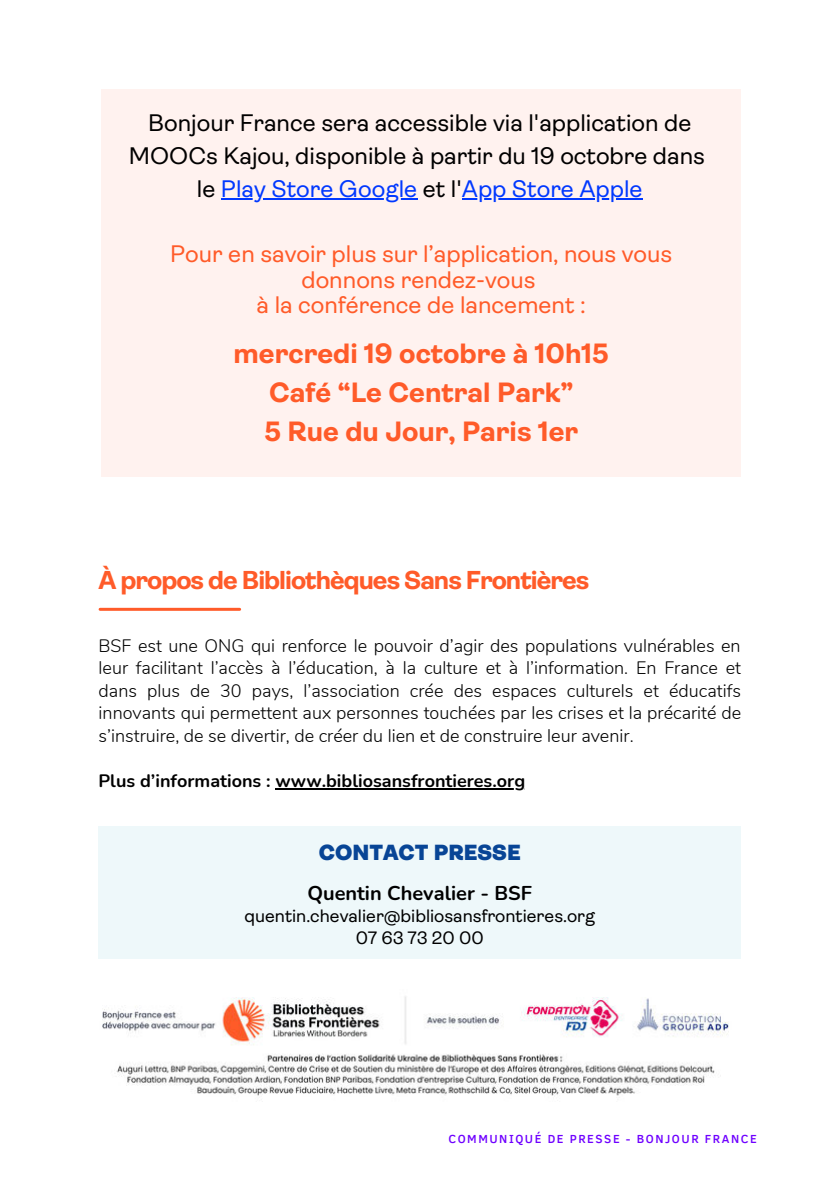
<style>
.page{position:relative;width:839px;height:1191px;background:#fff}
.page>*{position:absolute;margin:0;border:0;box-sizing:border-box;transform-origin:0 0}
.t1{font:700 28px/39px "Ambit";color:#ff5b29;text-align:center}
.t2{font:700 26px "Ambit";letter-spacing:-.04em;color:#ff5b29}
.t3{font:24px/33px "Ambit";color:#000;text-align:center}
.t4{font:24px/25.6px "Ambit";color:#ff5b29;text-align:center}
.t5{font:900 22px "Ambit";color:#084596}
.t6{font:700 20px "Nunito";color:#000}
.t7{font:300 18px/22.4px "Nunito";color:#000;text-align:justify}
.t8{font:18px/22.6px "Ambit";color:#000;text-align:center}
.t9{font:700 18px "Nunito";color:#000}
.t10{font:500 12px "Clear Sans";letter-spacing:.13em;color:#6f00ff}
.s1{color:#0038ff}
</style>
<div class="page">
<hr style="left:100px;top:608px;width:140px;height:3px;background:#ff5b29">
<div style="left:99px;top:826px;width:641px;height:132px;background:#eef8fa"></div>
<div style="left:101px;top:89px;width:639px;height:387px;background:#fff2ef"></div>
<img style="left:102px;top:996px;width:627px;height:100px">
<hr style="left:275px;top:788px;width:250px;height:2px;background:#000">
<hr style="left:221px;top:198px;width:196px;height:2px;background:#0038ff">
<hr style="left:462px;top:198px;width:180px;height:2px;background:#0038ff">
<h3 class="t3" style="left:129px;top:106px;width:577px">Bonjour France sera accessible via l'application de<br>MOOCs Kajou, disponible à partir du 19 octobre dans le <span class="s1">Play Store Google</span> et l'<span class="s1">App Store Apple</span></h3>
<h3 class="t4" style="left:170px;top:241px;width:503px">Pour en savoir plus sur l’application, nous vous donnons rendez-vous<br>à la conférence de lancement :</h3>
<h1 class="t1" style="left:233px;top:334px;width:377px">mercredi 19 octobre à 10h15<br>Café “Le Central Park”<br>5 Rue du Jour, Paris 1er</h1>
<h2 class="t2" style="left:99px;top:566px;width:492px">À propos de Bibliothèques Sans Frontières</h2>
<p class="t7" style="left:99px;top:634px;width:644px">BSF est une ONG qui renforce le pouvoir d’agir des populations vulnérables en leur facilitant l’accès à l’éducation, à la culture et à l’information. En France et dans plus de 30 pays, l’association crée des espaces culturels et éducatifs innovants qui permettent aux personnes touchées par les crises et la précarité de s’instruire, de se divertir, de créer du lien et de construire leur avenir.</p>
<p class="t9" style="left:99px;top:768px;width:428px">Plus d’informations : www.bibliosansfrontieres.org</p>
<p class="t5" style="left:319px;top:840px;width:203px">CONTACT PRESSE</p>
<p class="t6" style="left:307px;top:879px;width:226px">Quentin Chevalier - BSF</p>
<p class="t8" style="left:244px;top:904px;width:352px">quentin.chevalier@bibliosansfrontieres.org<br>07 63 73 20 00</p>
<p class="t10" style="left:448px;top:1131px;width:310px">COMMUNIQUÉ DE PRESSE - BONJOUR FRANCE</p>
</div>
